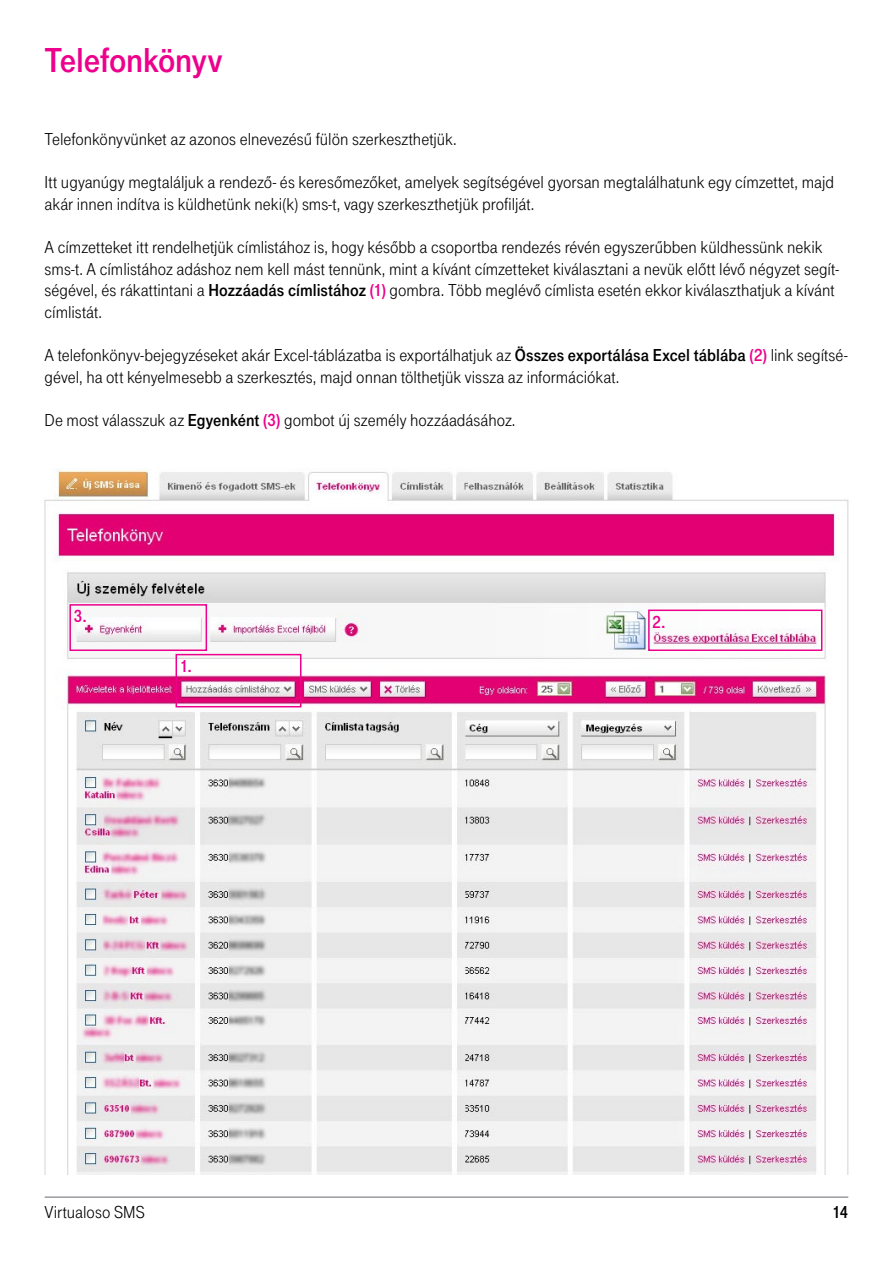
<style>
.page{position:relative;width:893px;height:1263px;background:#fff}
.page>*{position:absolute;margin:0;border:0;box-sizing:border-box;transform-origin:0 0}
.t1{font:36px "Tele Grotesk Fett";letter-spacing:-.005em;color:#ec008c}
.t2{font:18px/21.6px "Tele Grotesk Norm";color:#000}
.t3{font:18px "Tele Grotesk Fett";color:#ec008c}
.t4{font:18px "Tele Grotesk Fett";color:#000}
.s1{font-family:"Tele Grotesk Fett"}
.s2{font-family:"Tele Grotesk Fett";color:#ec008c}
</style>
<div class="page">
<img style="left:45px;top:469px;width:803px;height:705px">
<div style="left:176px;top:654px;width:125px;height:53px;border:2px solid #ec008c"></div>
<div style="left:648px;top:609px;width:174px;height:42px;border:2px solid #ec008c"></div>
<div style="left:69px;top:604px;width:138px;height:47px;border:2px solid #ec008c"></div>
<hr style="left:45px;top:1196px;width:803px;height:2px;background:#999b9e">
<h1 class="t1" style="left:45px;top:40px;width:179px">Telefonkönyv</h1>
<p class="t2" style="left:45px;top:128px;width:411px">Telefonkönyvünket az azonos elnevezésű fülön szerkeszthetjük.</p>
<p class="t2" style="left:45px;top:172px;width:791px">Itt ugyanúgy megtaláljuk a rendező- és keresőmezőket, amelyek segítségével gyorsan megtalálhatunk egy címzettet, majd akár innen indítva is küldhetünk neki(k) sms-t, vagy szerkeszthetjük profilját.</p>
<p class="t2" style="left:45px;top:236px;width:796px">A címzetteket itt rendelhetjük címlistához is, hogy később a csoportba rendezés révén egyszerűbben küldhessünk nekik sms-t. A címlistához adáshoz nem kell mást tennünk, mint a kívánt címzetteket kiválasztani a nevük előtt lévő négyzet segít&shy;ségével, és rákattintani a <span class="s1">Hozzáadás címlistához</span> <span class="s2">(1)</span> gombra. Több meglévő címlista esetén ekkor kiválaszthatjuk a kívánt címlistát.</p>
<p class="t2" style="left:45px;top:344px;width:804px">A telefonkönyv-bejegyzéseket akár Excel-táblázatba is exportálhatjuk az <span class="s1">Összes exportálása Excel táblába</span> <span class="s2">(2)</span> link segítsé&shy;gével, ha ott kényelmesebb a szerkesztés, majd onnan tölthetjük vissza az információkat.</p>
<p class="t2" style="left:45px;top:409px;width:470px">De most válasszuk az <span class="s1">Egyenként</span> <span class="s2">(3)</span> gombot új személy hozzáadásához.</p>
<p class="t3" style="left:74px;top:606px;width:14px">3.</p>
<p class="t3" style="left:180px;top:656px;width:14px">1.</p>
<p class="t3" style="left:653px;top:611px;width:15px">2.</p>
<p class="t2" style="left:45px;top:1202px;width:102px">Virtualoso SMS</p>
<p class="t4" style="left:832px;top:1202px;width:17px">14</p>
</div>
